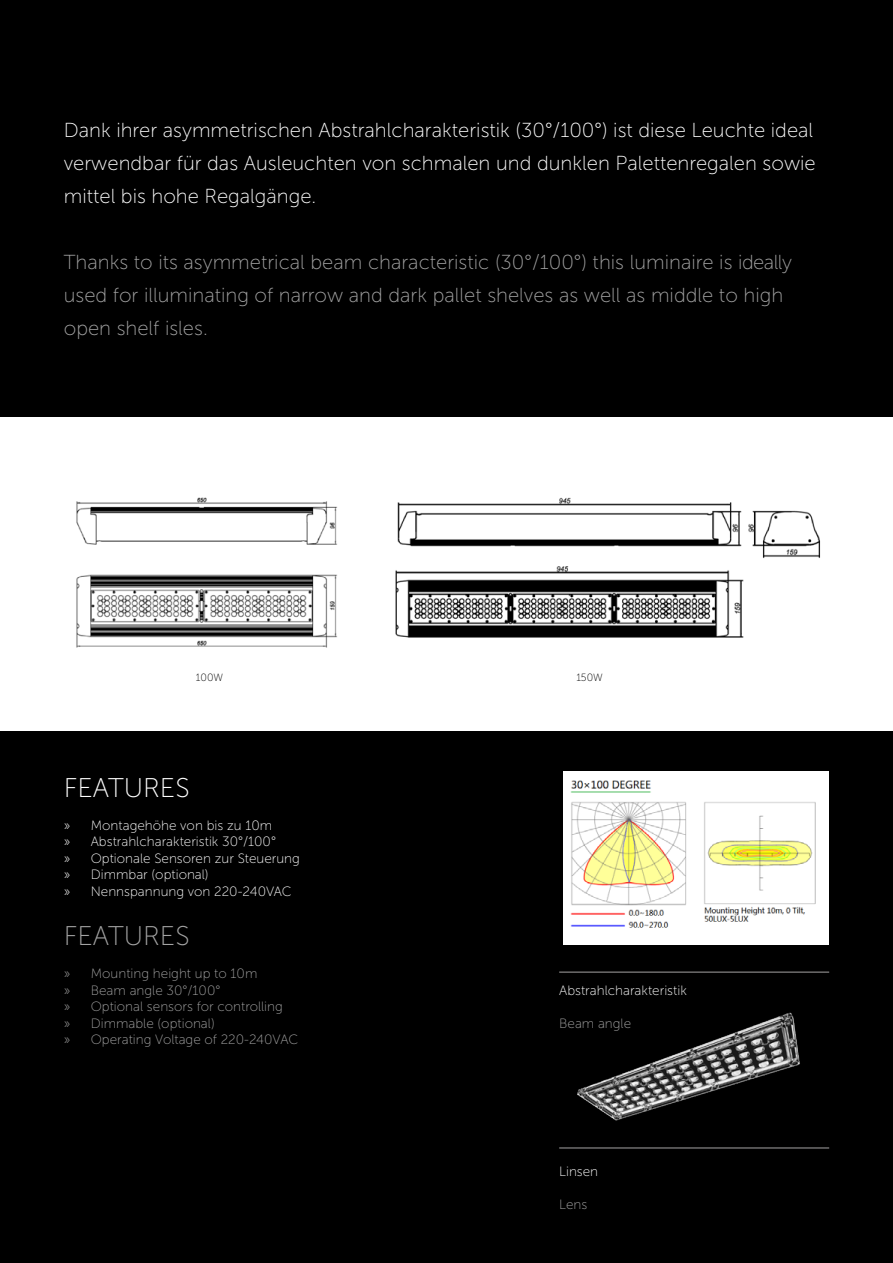
<style>
.page{position:relative;width:893px;height:1263px;background:#000}
.page>*{position:absolute;margin:0;border:0;box-sizing:border-box;transform-origin:0 0}
.Headline_White_DE{font:27px "Museo Sans 100";color:#fff}
.Headline_EN{font:27px "Museo Sans 100";color:#a3a3a3}
.Headline_White_DE_13{font:20.25px/33px "Museo Sans 100";color:#fff}
.Headline_EN_13_5Pt{font:20.25px/33px "Museo Sans 100";color:#a3a3a3}
.Listing_White_DE{font:13.5px "Museo Sans 100";color:#fff}
.Listing_EN{font:13.5px "Museo Sans 100";color:#a3a3a3}
.Copy_White_DE{font:13.5px "Museo Sans 100";color:#fff}
.Copy_EN{font:13.5px "Museo Sans 100";color:#a3a3a3}
.Image_Caption_DE{font:10.5px "Museo Sans 100";color:#000}
</style>
<div class="page">
<div style="left:0;top:417px;width:893px;height:313px;background:#fff"></div>
<img style="left:563px;top:771px;width:264px;height:174px">
<img style="left:76px;top:497px;width:262px;height:151px">
<hr style="left:559px;top:972px;width:270px;height:1px;background:#a5a3a4">
<hr style="left:559px;top:1147px;width:270px;height:1px;background:#a5a3a4">
<img style="left:395px;top:497px;width:426px;height:141px">
<img style="left:568px;top:1012px;width:257px;height:137px">
<p class="Headline_White_DE_13" style="left:64px;top:113px;width:753px">Dank ihrer asymmetrischen Abstrahlcharakteristik (30°/100°) ist diese Leuchte ideal verwendbar für das Ausleuchten von schmalen und dunklen Palettenregalen sowie mittel bis hohe Regalgänge.</p>
<p class="Headline_EN_13_5Pt" style="left:64px;top:245px;width:730px">Thanks to its asymmetrical beam characteristic (30°/100°) this luminaire is ideally used for illuminating of narrow and dark pallet shelves as well as middle to high open shelf isles.</p>
<p class="Image_Caption_DE" style="left:196px;top:672px;width:29px">100W</p>
<p class="Image_Caption_DE" style="left:576px;top:672px;width:28px">150W</p>
<p class="Headline_White_DE" style="left:64px;top:773px;width:127px">FEATURES</p>
<p class="Listing_White_DE" style="left:64px;top:818px;width:210px">» Montagehöhe von bis zu 10m</p>
<p class="Listing_White_DE" style="left:64px;top:834px;width:214px">» Abstrahlcharakteristik 30°/100°</p>
<p class="Listing_White_DE" style="left:64px;top:851px;width:238px">» Optionale Sensoren zur Steuerung</p>
<p class="Listing_White_DE" style="left:64px;top:867px;width:146px">» Dimmbar (optional)</p>
<p class="Listing_White_DE" style="left:64px;top:884px;width:230px">» Nennspannung von 220-240VAC</p>
<p class="Headline_EN" style="left:64px;top:921px;width:127px">FEATURES</p>
<p class="Listing_EN" style="left:64px;top:966px;width:195px">» Mounting height up to 10m</p>
<p class="Listing_EN" style="left:64px;top:983px;width:158px">» Beam angle 30°/100°</p>
<p class="Listing_EN" style="left:64px;top:999px;width:221px">» Optional sensors for controlling</p>
<p class="Listing_EN" style="left:64px;top:1016px;width:152px">» Dimmable (optional)</p>
<p class="Listing_EN" style="left:64px;top:1032px;width:236px">» Operating Voltage of 220-240VAC</p>
<p class="Copy_White_DE" style="left:559px;top:983px;width:129px">Abstrahlcharakteristik</p>
<p class="Copy_EN" style="left:559px;top:1016px;width:74px">Beam angle</p>
<p class="Copy_White_DE" style="left:559px;top:1164px;width:40px">Linsen</p>
<p class="Copy_EN" style="left:559px;top:1197px;width:30px">Lens</p>
</div>
